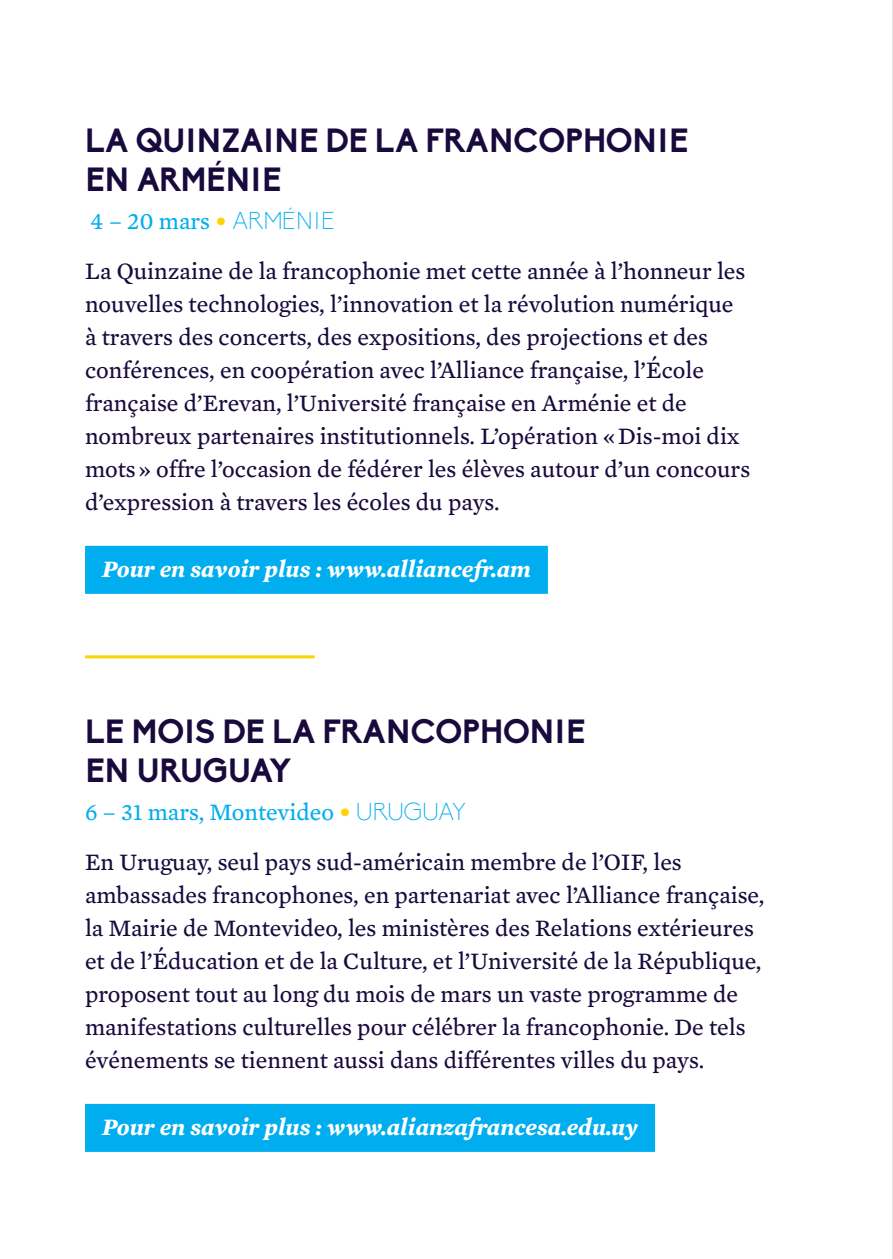
<style>
.page{position:relative;width:893px;height:1259px;background:#fff}
.page>*{position:absolute;margin:0;border:0;box-sizing:border-box;transform-origin:0 0}
.TITRE{font:700 33px/39px "Biko";letter-spacing:-.005em;color:#190a3d}
.texte_courant{font:24px/33px "Mercury Text G3 Roman";color:#190a3d}
.Info_plus{font:italic 700 24px "Mercury Text G1";color:#fff}
.Sous-titre{font:24px "Mercury Text G3 Roman";color:#00aeef}
.s1{font-family:"Mercury Display";font-weight:700;color:#fed304}
.s2{font-family:"Biko";font-weight:300}
</style>
<div class="page">
<hr style="left:892px;top:0;width:1px;height:1259px;background:#c7c8ca">
<div style="left:85px;top:546px;width:463px;height:48px;background:#00aeef"></div>
<hr style="left:85px;top:655px;width:230px;height:3px;background:#fed304">
<div style="left:85px;top:1104px;width:570px;height:48px;background:#00aeef"></div>
<p class="TITRE" style="left:85px;top:122px;width:605px">LA QUINZAINE DE LA FRANCOPHONIE<br>EN ARMÉNIE</p>
<p class="Sous-titre" style="left:90px;top:206px;width:246px">4 – 20 mars <span class="s1">•</span> <span class="s2">ARMÉNIE</span></p>
<p class="texte_courant" style="left:85px;top:254px;width:667px">La Quinzaine de la francophonie met cette année à l’honneur les nouvelles technologies, l’innovation et la révolution numérique à travers des concerts, des expositions, des projections et des conférences, en coopération avec l’Alliance française, l’École française d’Erevan, l’Université française en Arménie et de nombreux partenaires institutionnels. L’opération «Dis-moi dix mots» offre l’occasion de fédérer les élèves autour d’un concours d’expression à travers les écoles du pays.</p>
<p class="Info_plus" style="left:102px;top:554px;width:430px">Pour en savoir plus : www.alliancefr.am</p>
<p class="TITRE" style="left:85px;top:712px;width:502px">LE MOIS DE LA FRANCOPHONIE<br>EN URUGUAY</p>
<p class="Sous-titre" style="left:85px;top:797px;width:383px">6 – 31 mars, Montevideo <span class="s1">•</span> <span class="s2">URUGUAY</span></p>
<p class="texte_courant" style="left:85px;top:845px;width:681px">En Uruguay, seul pays sud-américain membre de l’OIF, les ambassades francophones, en partenariat avec l’Alliance française, la Mairie de Montevideo, les ministères des Relations extérieures et de l’Éducation et de la Culture, et l’Université de la République, proposent tout au long du mois de mars un vaste programme de manifestations culturelles pour célébrer la francophonie. De tels événements se tiennent aussi dans différentes villes du pays.</p>
<p class="Info_plus" style="left:102px;top:1112px;width:537px">Pour en savoir plus : www.alianzafrancesa.edu.uy</p>
</div>
